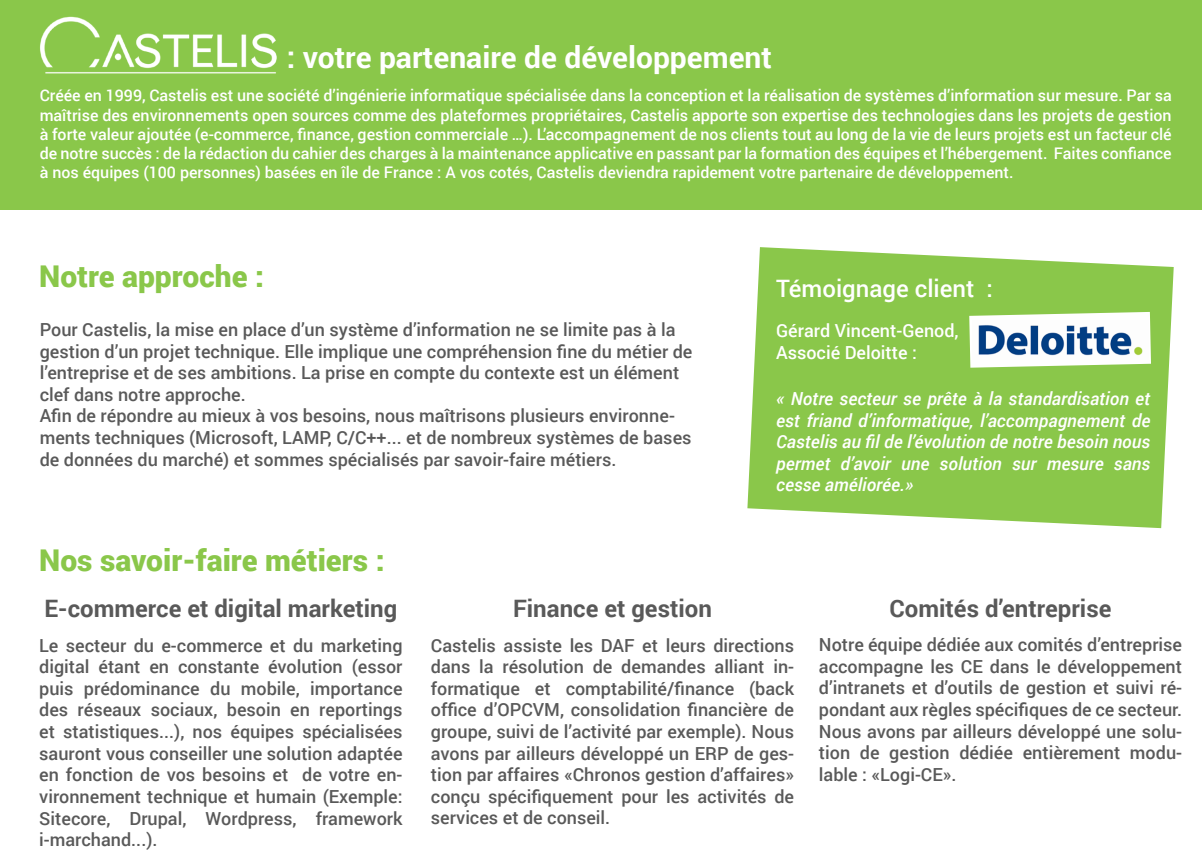
<style>
.page{position:relative;width:1202px;height:862px;background:#fff}
.page>*{position:absolute;margin:0;border:0;box-sizing:border-box;transform-origin:0 0}
.t1{font:900 30px "Roboto";color:#8ac74a}
.t2{font:700 30px "Roboto";color:#fff}
.t3{font:700 24px "Roboto";color:#595959}
.t4{font:500 24px "Roboto";color:#fff}
.t5{font:500 18px/21.6px "Roboto";color:#595959;text-align:justify}
.t6{font:italic 500 18px/21.6px "Roboto";color:#fff;text-align:justify}
.t7{font:500 18px/21.6px "Roboto";color:#fff}
.t8{font:500 16px/19.2px "Roboto";color:#fff;text-align:justify}
</style>
<div class="page">
<div style="left:0;top:0;width:1202px;height:209px;background:#8ac74a"></div>
<img style="left:40px;top:16px;width:237px;height:58px">
<svg style="left:747px;top:247px;width:427px;height:281px;background:#96cc5d"></svg>
<svg style="left:969px;top:312px;width:182px;height:56px"></svg>
<img style="left:973px;top:320px;width:175px;height:39px">
<h1 class="t2" style="left:287px;top:36px;width:487px">: votre partenaire de développement</h1>
<p class="t8" style="left:40px;top:85px;width:1133px">Créée en 1999, Castelis est une société d’ingénierie informatique spécialisée dans la conception et la réalisation de systèmes d’information sur mesure. Par sa maîtrise des environnements open sources comme des plateformes propriétaires, Castelis apporte son expertise des technologies dans les projets de gestion à forte valeur ajoutée (e-commerce, finance, gestion commerciale …). L’accompagnement de nos clients tout au long de la vie de leurs projets est un facteur clé de notre succès : de la rédaction du cahier des charges à la maintenance applicative en passant par la formation des équipes et l’hébergement. Faites confiance à nos équipes (100 personnes) basées en île de France : A vos cotés, Castelis deviendra rapidement votre partenaire de développement.</p>
<h1 class="t1" style="left:39px;top:255px;width:226px">Notre approche :</h1>
<p class="t5" style="left:40px;top:318px;width:654px;text-align:left">Pour Castelis, la mise en place d’un système d’information ne se limite pas à la gestion d’un projet technique. Elle implique une compréhension fine du métier de l’entreprise et de ses ambitions. La prise en compte du contexte est un élément clef dans notre approche.<br>Afin de répondre au mieux à vos besoins, nous maîtrisons plusieurs environne&shy;ments techniques (Microsoft, LAMP, C/C++... et de nombreux systèmes de bases de données du marché) et sommes spécialisés par savoir-faire métiers.</p>
<h1 class="t1" style="left:39px;top:539px;width:347px">Nos savoir-faire métiers :</h1>
<h2 class="t4" style="left:776px;top:271px;width:218px">Témoignage client :</h2>
<p class="t7" style="left:776px;top:319px;width:184px">Gérard Vincent-Genod,<br>Associé Deloitte :</p>
<p class="t6" style="left:776px;top:387px;width:376px">« Notre secteur se prête à la standardisation et est friand d’informatique, l’accompagnement de Castelis au fil de l’évolution de notre besoin nous permet d’avoir une solution sur mesure sans cesse améliorée.»</p>
<h2 class="t3" style="left:45px;top:592px;width:354px">E-commerce et digital marketing</h2>
<h2 class="t3" style="left:513px;top:592px;width:200px">Finance et gestion</h2>
<h2 class="t3" style="left:889px;top:592px;width:223px">Comités d’entreprise</h2>
<p class="t5" style="left:39px;top:634px;width:365px">Le secteur du e-commerce et du marketing digital étant en constante évolution (essor puis prédominance du mobile, importance des réseaux sociaux, besoin en reportings et statistiques...), nos équipes spécialisées sauront vous conseiller une solution adaptée en fonction de vos besoins et de votre en&shy;vironnement technique et humain (Exemple:<br>Sitecore, Drupal, Wordpress, framework i-marchand...).</p>
<p class="t5" style="left:431px;top:634px;width:365px">Castelis assiste les DAF et leurs directions dans la résolution de demandes alliant in&shy;formatique et comptabilité/finance (back office d’OPCVM, consolidation financière de groupe, suivi de l’activité par exemple). Nous avons par ailleurs développé un ERP de ges&shy;tion par affaires «Chronos gestion d’affaires» conçu spécifiquement pour les activités de services et de conseil.</p>
<p class="t5" style="left:819px;top:633px;width:365px">Notre équipe dédiée aux comités d’entreprise accompagne les CE dans le développement d’intranets et d’outils de gestion et suivi ré&shy;pondant aux règles spécifiques de ce secteur.<br>Nous avons par ailleurs développé une solu&shy;tion de gestion dédiée entièrement modu&shy;lable : «Logi-CE».</p>
</div>
